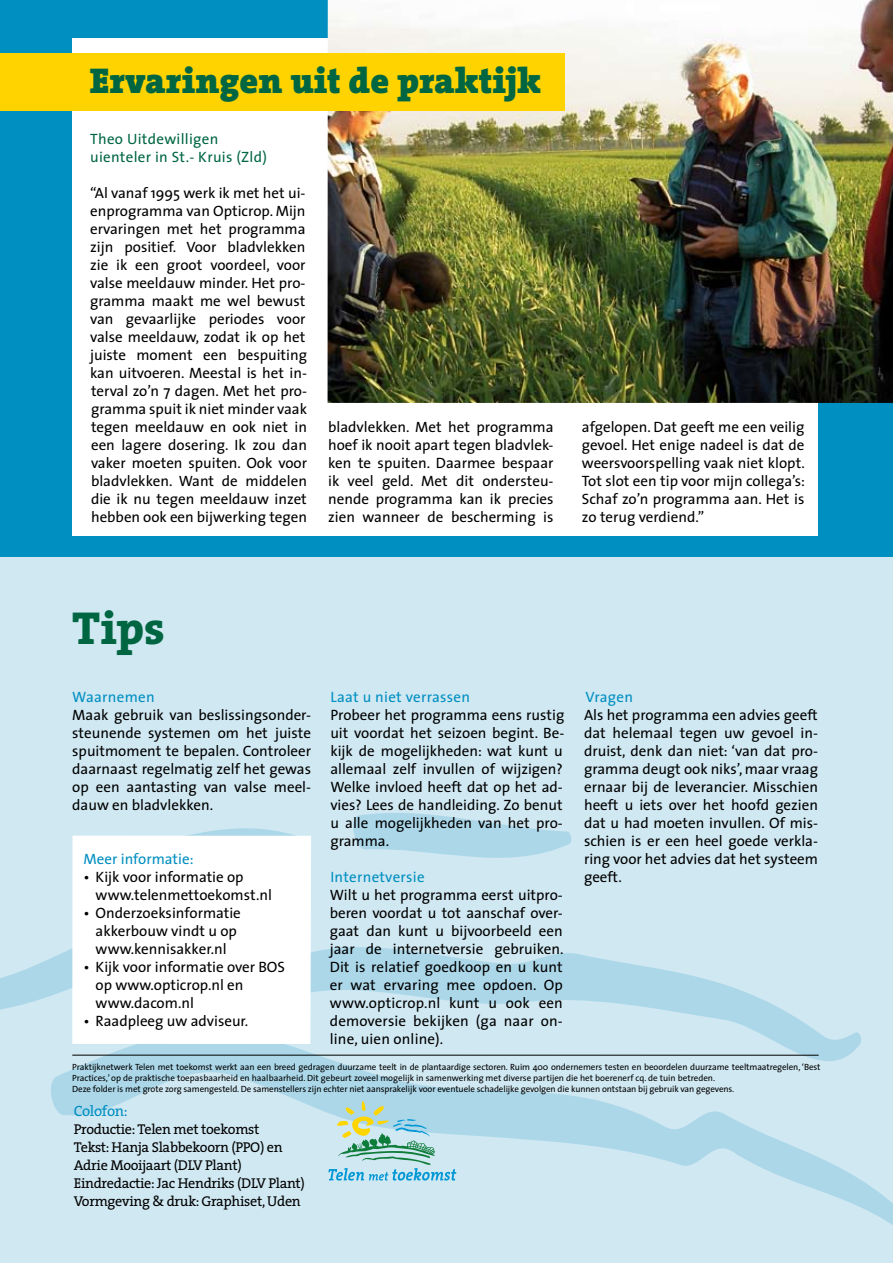
<style>
.page{position:relative;width:893px;height:1263px;background:#fff}
.page>*{position:absolute;margin:0;border:0;box-sizing:border-box;transform-origin:0 0}
.t1{font:800 46.5px "The Serif";color:#006642}
.t2{font:900 36px "The Serif";color:#006642}
.t3{font:15px/18px "The Sans";color:#000;text-align:justify}
.t4{font:15px "The Sans";letter-spacing:.02em;color:#008fc1}
.t5{font:15px/18px "The Sans";letter-spacing:.02em;color:#006642}
.t6{font:15px "The Sans";color:#008fc1}
.t7{font:15px "The Serif";letter-spacing:-.02em;color:#008fc1}
.t8{font:14.25px/18px "The Serif";letter-spacing:-.02em;color:#000}
.t9{font:9px/10.8px "The Sans";letter-spacing:-.01em;color:#000}
</style>
<div class="page">
<div style="left:0;top:1px;width:893px;height:1262px;background:#d0e8f2"></div>
<svg style="left:51px;top:1044px;width:842px;height:181px"></svg>
<svg style="left:280px;top:947px;width:581px;height:144px"></svg>
<svg style="left:353px;top:813px;width:218px;height:45px"></svg>
<svg style="left:97px;top:828px;width:204px;height:8px"></svg>
<svg style="left:0;top:949px;width:72px;height:61px"></svg>
<div style="left:72px;top:836px;width:239px;height:208px;background:#fff"></div>
<div style="left:0;top:0;width:893px;height:557px;background:#008fc1"></div>
<div style="left:72px;top:38px;width:746px;height:498px;background:#fff"></div>
<img style="left:328px;top:0;width:565px;height:403px">
<div style="left:0;top:53px;width:565px;height:57px;background:#ffd300"></div>
<svg style="left:328px;top:1101px;width:128px;height:79px"></svg>
<hr style="left:72px;top:1055px;width:747px;height:1px;background:#000">
<h2 class="t2" style="left:90px;top:50px;width:453px">Ervaringen uit de praktijk</h2>
<p class="t5" style="left:90px;top:129px;width:178px">Theo Uitdewilligen uienteler in St.- Kruis (Zld)</p>
<p class="t3" style="left:90px;top:183px;width:218px">“Al vanaf 1995 werk ik met het ui&shy;enprogramma van Opticrop. Mijn ervaringen met het programma zijn positief. Voor bladvlekken zie ik een groot voordeel, voor valse meeldauw minder. Het pro&shy;gramma maakt me wel bewust van gevaarlijke periodes voor valse meeldauw, zodat ik op het juiste moment een bespuiting kan uitvoeren. Meestal is het in&shy;terval zo’n 7 dagen. Met het pro&shy;gramma spuit ik niet minder vaak tegen meeldauw en ook niet in een lagere dosering. Ik zou dan vaker moeten spuiten. Ook voor bladvlekken. Want de middelen die ik nu tegen meeldauw inzet hebben ook een bijwerking tegen</p>
<p class="t3" style="left:328px;top:417px;width:227px">bladvlekken. Met het programma hoef ik nooit apart tegen bladvlek&shy;ken te spuiten. Daarmee bespaar ik veel geld. Met dit ondersteu&shy;nende programma kan ik precies zien wanneer de bescherming is</p>
<p class="t3" style="left:582px;top:417px;width:225px">afgelopen. Dat geeft me een veilig gevoel. Het enige nadeel is dat de weersvoorspelling vaak niet klopt.<br>Tot slot een tip voor mijn collega’s:<br>Schaf zo’n programma aan. Het is zo terug verdiend.”</p>
<h1 class="t1" style="left:72px;top:589px;width:94px">Tips</h1>
<p class="t4" style="left:72px;top:684px;width:84px">Waarnemen</p>
<p class="t3" style="left:72px;top:705px;width:240px">Maak gebruik van beslissingsonder&shy;steunende systemen om het juiste spuitmoment te bepalen. Controleer daarnaast regelmatig zelf het gewas op een aantasting van valse meel&shy;dauw en bladvlekken.</p>
<p class="t6" style="left:84px;top:846px;width:111px">Meer informatie:</p>
<p class="t3" style="left:96px;top:867px;width:178px;text-indent:-12px">• Kijk voor informatie op www.telenmettoekomst.nl</p>
<p class="t3" style="left:84px;top:903px;width:159px;text-align:center">• Onderzoeksinformatie akkerbouw vindt u op www.kennisakker.nl</p>
<p class="t3" style="left:96px;top:957px;width:191px;text-align:left;text-indent:-12px">• Kijk voor informatie over BOS op www.opticrop.nl en www.dacom.nl</p>
<p class="t3" style="left:84px;top:1011px;width:166px">• Raadpleeg uw adviseur.</p>
<p class="t4" style="left:330px;top:684px;width:141px">Laat u niet verrassen</p>
<p class="t3" style="left:330px;top:705px;width:236px">Probeer het programma eens rustig uit voordat het seizoen begint. Be&shy;kijk de mogelijkheden: wat kunt u allemaal zelf invullen of wijzigen?<br>Welke invloed heeft dat op het ad&shy;vies? Lees de handleiding. Zo benut u alle mogelijkheden van het pro&shy;gramma.</p>
<p class="t4" style="left:330px;top:864px;width:96px">Internetversie</p>
<p class="t3" style="left:330px;top:885px;width:235px">Wilt u het programma eerst uitpro&shy;beren voordat u tot aanschaf over&shy;gaat dan kunt u bijvoorbeeld een jaar de internetversie gebruiken.<br>Dit is relatief goedkoop en u kunt er wat ervaring mee opdoen. Op www.opticrop.nl kunt u ook een demoversie bekijken (ga naar on&shy;line, uien online).</p>
<p class="t4" style="left:586px;top:684px;width:49px">Vragen</p>
<p class="t3" style="left:584px;top:705px;width:236px">Als het programma een advies geeft dat helemaal tegen uw gevoel in&shy;druist, denk dan niet: ‘van dat pro&shy;gramma deugt ook niks’, maar vraag ernaar bij de leverancier. Misschien heeft u iets over het hoofd gezien dat u had moeten invullen. Of mis&shy;schien is er een heel goede verkla&shy;ring voor het advies dat het systeem geeft.</p>
<p class="t9" style="left:72px;top:1061px;width:750px">Praktijknetwerk Telen met toekomst werkt aan een breed gedragen duurzame teelt in de plantaardige sectoren. Ruim 400 ondernemers testen en beoordelen duurzame teeltmaatregelen, ‘Best<br>Practices,’ op de praktische toepasbaarheid en haalbaarheid. Dit gebeurt zoveel mogelijk in samenwerking met diverse partijen die het boerenerf cq. de tuin betreden.<br>Deze folder is met grote zorg samengesteld. De samenstellers zijn echter niet aansprakelijk voor eventuele schadelijke gevolgen die kunnen ontstaan bij gebruik van gegevens.</p>
<p class="t7" style="left:74px;top:1098px;width:55px">Colofon:</p>
<p class="t8" style="left:74px;top:1120px;width:233px">Productie: Telen met toekomst<br>Tekst: Hanja Slabbekoorn (PPO) en Adrie Mooijaart (DLV Plant)<br>Eindredactie: Jac Hendriks (DLV Plant)<br>Vormgeving &amp; druk: Graphiset, Uden</p>
</div>
